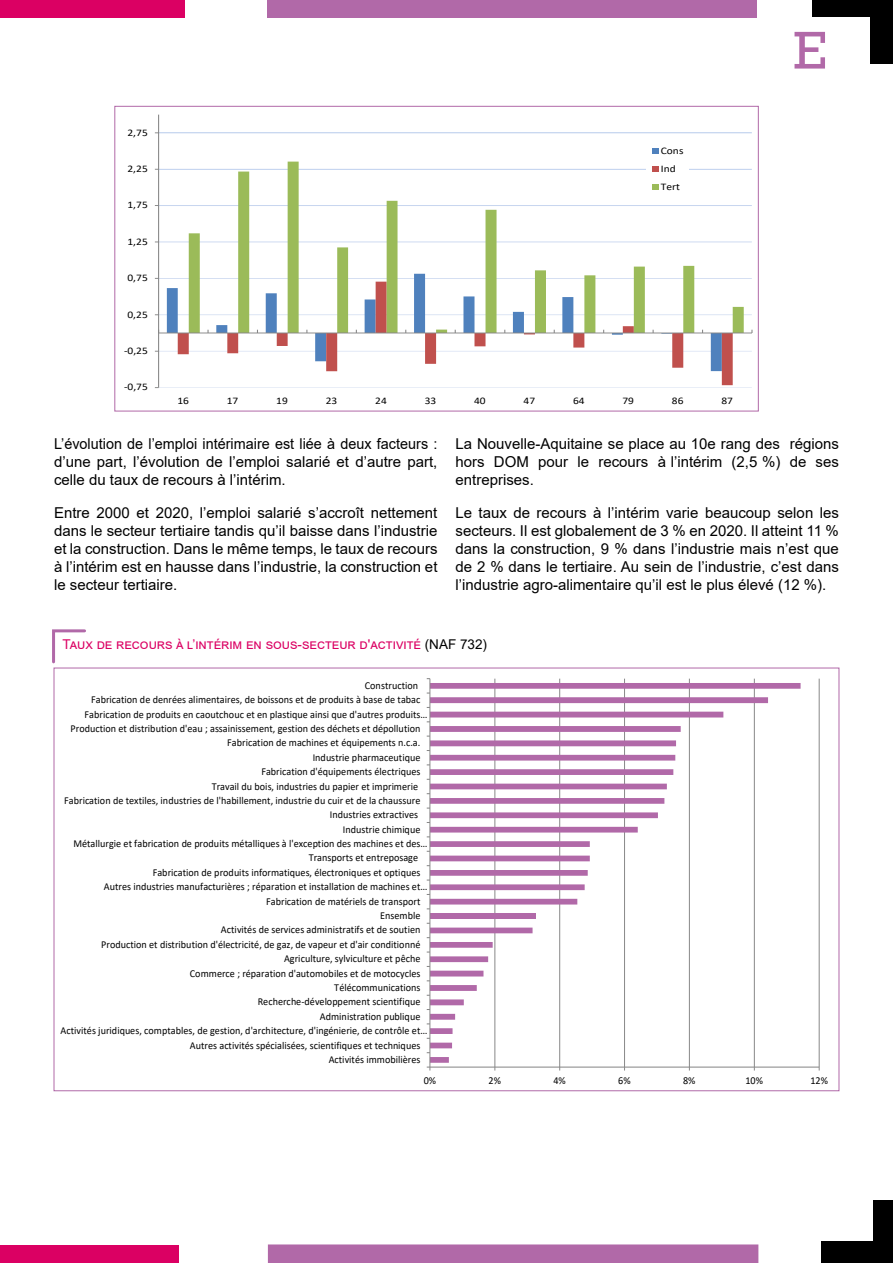
<style>
.page{position:relative;width:893px;height:1263px;background:#fff}
.page>*{position:absolute;margin:0;border:0;box-sizing:border-box;transform-origin:0 0}
.t1{font:54px "Rockwell";color:#b169a8}
.t2{font:15px/18px "Arial";color:#000;text-align:justify}
.t3{font:15px/18px "Arial";color:#000;text-align:justify;scale:.96 1}
.t4{font:13.5px "Arial";color:#db0063}
.t5{font:10.5px "Calibri";color:#000;scale:.96 1}
.t6{font:10.05px/18.3px "Calibri";color:#000;scale:1.13 1}
.s1{color:#000}
</style>
<div class="page">
<div style="left:822px;top:1200px;width:71px;height:63px;background:#000"></div>
<div style="left:268px;top:1244px;width:490px;height:19px;background:#b169a8"></div>
<div style="left:0;top:1246px;width:179px;height:17px;background:#db0063"></div>
<div style="left:805px;top:1177px;width:68px;height:64px;background:#fff"></div>
<div style="left:268px;top:0;width:489px;height:17px;background:#b169a8"></div>
<div style="left:0;top:0;width:185px;height:17px;background:#db0063"></div>
<div style="left:812px;top:0;width:81px;height:64px;background:#000"></div>
<div style="left:759px;top:17px;width:111px;height:64px;background:#fff"></div>
<svg style="left:52px;top:629px;width:34px;height:35px"></svg>
<svg style="left:159px;top:132px;width:593px;height:256px"></svg>
<svg style="left:167px;top:274px;width:22px;height:97px"></svg>
<svg style="left:178px;top:282px;width:555px;height:103px"></svg>
<svg style="left:189px;top:162px;width:555px;height:171px"></svg>
<hr style="left:158px;top:115px;width:1px;height:273px;background:#868686">
<hr style="left:159px;top:333px;width:593px;height:1px;background:#868686">
<div style="left:646px;top:142px;width:42px;height:55px;background:#fff"></div>
<svg style="left:652px;top:148px;width:6px;height:6px"></svg>
<svg style="left:652px;top:166px;width:6px;height:6px"></svg>
<svg style="left:652px;top:185px;width:6px;height:5px"></svg>
<hr style="left:494px;top:679px;width:1px;height:388px;background:#868686">
<hr style="left:559px;top:679px;width:1px;height:388px;background:#868686">
<hr style="left:624px;top:679px;width:1px;height:388px;background:#868686">
<hr style="left:689px;top:679px;width:1px;height:388px;background:#868686">
<hr style="left:754px;top:679px;width:1px;height:388px;background:#868686">
<hr style="left:819px;top:679px;width:1px;height:388px;background:#868686">
<svg style="left:431px;top:683px;width:370px;height:380px"></svg>
<hr style="left:430px;top:1067px;width:389px;height:1px;background:#868686">
<hr style="left:430px;top:679px;width:1px;height:388px;background:#868686">
<p class="t6" style="left:128px;top:123px;width:19px">2,75</p>
<p class="t6" style="left:128px;top:159px;width:19px">2,25</p>
<p class="t6" style="left:128px;top:196px;width:19px">1,75</p>
<p class="t6" style="left:128px;top:232px;width:19px">1,25</p>
<p class="t6" style="left:128px;top:268px;width:19px">0,75</p>
<p class="t6" style="left:128px;top:305px;width:19px">0,25</p>
<p class="t6" style="left:124px;top:341px;width:23px">-0,25</p>
<p class="t6" style="left:124px;top:378px;width:23px">-0,75</p>
<p class="t6" style="left:661px;top:141px;width:22px">Cons<br>Ind<br>Tert</p>
<p class="t6" style="left:177px;top:391px;width:12px">16</p>
<p class="t6" style="left:227px;top:391px;width:12px">17</p>
<p class="t6" style="left:276px;top:391px;width:12px">19</p>
<p class="t6" style="left:326px;top:391px;width:12px">23</p>
<p class="t6" style="left:375px;top:391px;width:12px">24</p>
<p class="t6" style="left:425px;top:391px;width:12px">33</p>
<p class="t6" style="left:474px;top:391px;width:12px">40</p>
<p class="t6" style="left:524px;top:391px;width:12px">47</p>
<p class="t6" style="left:573px;top:391px;width:12px">64</p>
<p class="t6" style="left:622px;top:391px;width:12px">79</p>
<p class="t6" style="left:672px;top:391px;width:12px">86</p>
<p class="t6" style="left:721px;top:391px;width:12px">87</p>
<h1 class="t1" style="left:793px;top:19px;width:35px">E</h1>
<h2 class="t3" style="left:54px;top:435px;width:401px">L’évolution de l’emploi intérimaire est liée à deux facteurs : d’une part, l’évolution de l’emploi salarié et d’autre part, celle du taux de recours à l’intérim.</h2>
<p class="t2" style="left:54px;top:504px;width:385px">Entre 2000 et 2020, l’emploi salarié s’accroît nettement dans le secteur tertiaire tandis qu’il baisse dans l’industrie et la construction. Dans le même temps, le taux de recours à l’intérim est en hausse dans l’industrie, la construction et le secteur tertiaire.</p>
<h2 class="t2" style="left:455px;top:435px;width:385px">La Nouvelle-Aquitaine se place au 10e rang des régions hors DOM pour le recours à l’intérim (2,5 %) de ses entreprises.</h2>
<p class="t2" style="left:455px;top:504px;width:385px">Le taux de recours à l’intérim varie beaucoup selon les secteurs. Il est globalement de 3 % en 2020. Il atteint 11 % dans la construction, 9 % dans l’industrie mais n’est que de 2 % dans le tertiaire. Au sein de l’industrie, c’est dans l’industrie agro-alimentaire qu’il est le plus élevé (12 %).</p>
<p class="t4" style="left:63px;top:635px;width:426px">Taux de recours à l’intérim en sous-secteur d'activité <span class="s1">(NAF 732)</span></p>
<p class="t5" style="left:365px;top:678px;width:57px">Construction</p>
<p class="t5" style="left:91px;top:692px;width:345px">Fabrication de denrées alimentaires, de boissons et de produits à base de tabac</p>
<p class="t5" style="left:85px;top:707px;width:359px">Fabrication de produits en caoutchouc et en plastique ainsi que d'autres produits…</p>
<p class="t5" style="left:71px;top:721px;width:366px">Production et distribution d'eau ; assainissement, gestion des déchets et dépollution</p>
<p class="t5" style="left:227px;top:735px;width:203px">Fabrication de machines et équipements n.c.a.</p>
<p class="t5" style="left:313px;top:750px;width:114px">Industrie pharmaceutique</p>
<p class="t5" style="left:261px;top:764px;width:167px">Fabrication d'équipements électriques</p>
<p class="t5" style="left:212px;top:779px;width:217px">Travail du bois, industries du papier et imprimerie</p>
<p class="t5" style="left:64px;top:793px;width:373px">Fabrication de textiles, industries de l'habillement, industrie du cuir et de la chaussure</p>
<p class="t5" style="left:330px;top:807px;width:94px">Industries extractives</p>
<p class="t5" style="left:343px;top:822px;width:82px">Industrie chimique</p>
<p class="t5" style="left:73px;top:836px;width:370px">Métallurgie et fabrication de produits métalliques à l'exception des machines et des…</p>
<p class="t5" style="left:309px;top:851px;width:115px">Transports et entreposage</p>
<p class="t5" style="left:153px;top:865px;width:280px">Fabrication de produits informatiques, électroniques et optiques</p>
<p class="t5" style="left:104px;top:879px;width:339px">Autres industries manufacturières ; réparation et installation de machines et…</p>
<p class="t5" style="left:266px;top:894px;width:162px">Fabrication de matériels de transport</p>
<p class="t5" style="left:380px;top:908px;width:43px">Ensemble</p>
<p class="t5" style="left:221px;top:923px;width:209px">Activités de services administratifs et de soutien</p>
<p class="t5" style="left:101px;top:937px;width:334px">Production et distribution d'électricité, de gaz, de vapeur et d'air conditionné</p>
<p class="t5" style="left:284px;top:951px;width:143px">Agriculture, sylviculture et pêche</p>
<p class="t5" style="left:190px;top:966px;width:242px">Commerce ; réparation d'automobiles et de motocycles</p>
<p class="t5" style="left:334px;top:980px;width:91px">Télécommunications</p>
<p class="t5" style="left:258px;top:994px;width:171px">Recherche-développement scientifique</p>
<p class="t5" style="left:320px;top:1009px;width:106px">Administration publique</p>
<p class="t5" style="left:61px;top:1023px;width:384px">Activités juridiques, comptables, de gestion, d'architecture, d'ingénierie, de contrôle et…</p>
<p class="t5" style="left:190px;top:1038px;width:242px">Autres activités spécialisées, scientifiques et techniques</p>
<p class="t5" style="left:329px;top:1052px;width:97px">Activités immobilières</p>
<p class="t5" style="left:424px;top:1073px;width:14px">0%</p>
<p class="t5" style="left:489px;top:1073px;width:14px">2%</p>
<p class="t5" style="left:553px;top:1073px;width:14px">4%</p>
<p class="t5" style="left:618px;top:1073px;width:14px">6%</p>
<p class="t5" style="left:683px;top:1073px;width:14px">8%</p>
<p class="t5" style="left:745px;top:1073px;width:20px">10%</p>
<p class="t5" style="left:810px;top:1073px;width:20px">12%</p>
</div>
